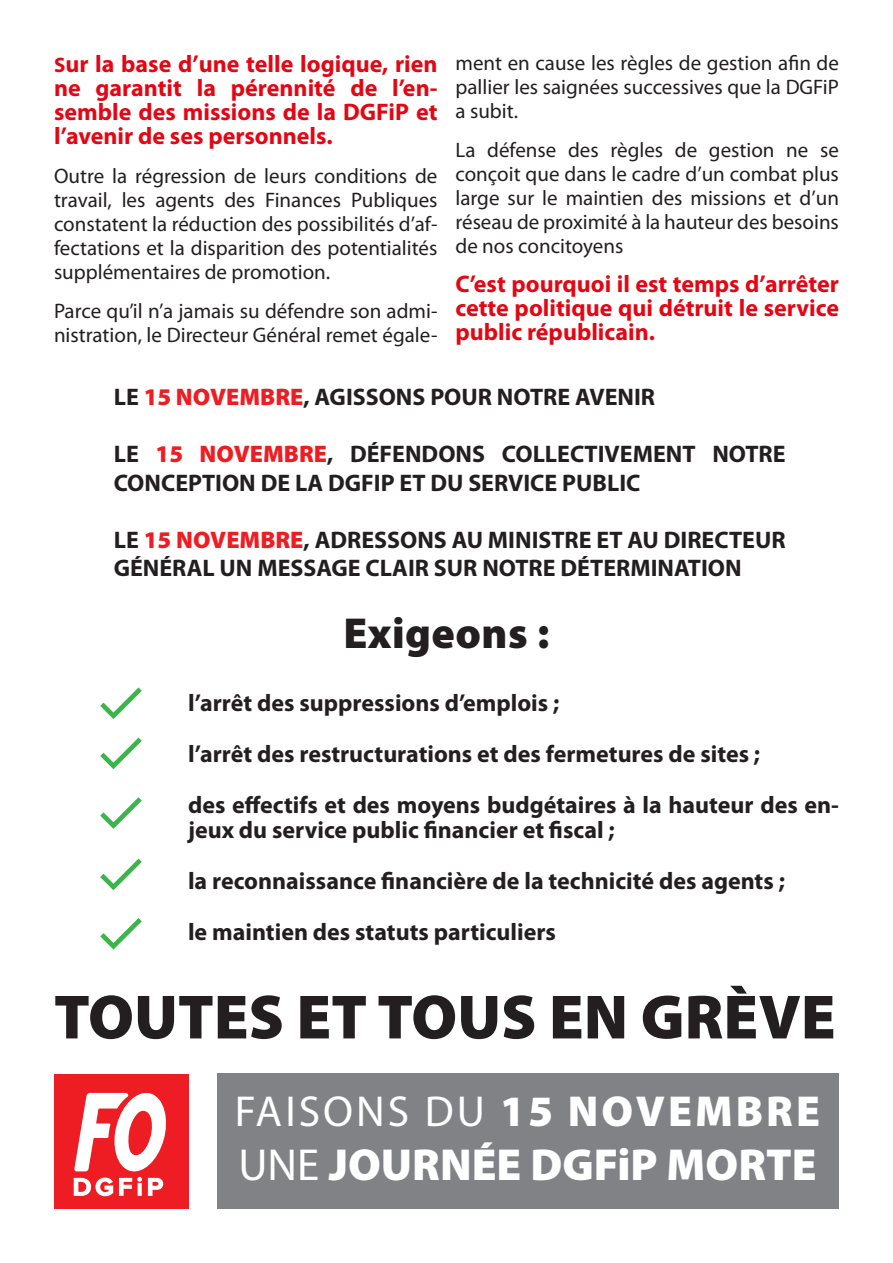
<style>
.page{position:relative;width:893px;height:1263px;background:#fff}
.page>*{position:absolute;margin:0;border:0;box-sizing:border-box;transform-origin:0 0}
.t1{font:900 63px "Myriad Pro";color:#231f20}
.t2{font:900 45px "Myriad Pro";color:#fff}
.t3{font:900 43.5px "Myriad Pro";letter-spacing:.07em;color:#fff}
.t4{font:900 43.5px "Myriad Pro";letter-spacing:.01em;color:#231f20}
.t5{font:700 24px/28.5px "Myriad Pro";color:#231f20}
.t6{font:700 24px/24px "Myriad Pro";color:#e30713;text-align:justify}
.t7{font:21px/24px "Myriad Pro";color:#231f20;text-align:justify}
.s1{font-size:21px}
.s2{font-weight:900;color:#ee1d23}
.s3{font-weight:400}
</style>
<div class="page">
<div style="left:54px;top:1075px;width:134px;height:134px;background:#ee1d23"></div>
<svg style="left:74px;top:1177px;width:39px;height:19px"></svg>
<svg style="left:119px;top:1177px;width:23px;height:19px"></svg>
<svg style="left:148px;top:1178px;width:15px;height:18px"></svg>
<svg style="left:74px;top:1093px;width:92px;height:78px"></svg>
<div style="left:217px;top:1073px;width:622px;height:136px;background:#808285"></div>
<svg style="left:100px;top:687px;width:42px;height:32px"></svg>
<svg style="left:100px;top:797px;width:42px;height:32px"></svg>
<svg style="left:100px;top:859px;width:42px;height:31px"></svg>
<svg style="left:100px;top:918px;width:42px;height:31px"></svg>
<svg style="left:100px;top:737px;width:42px;height:32px"></svg>
<p class="t6" style="left:54px;top:51px;width:385px"><span class="s1">S</span>ur la base d’une telle logique, rien ne garantit la pérennité de l’en&shy;semble des missions de la DGFiP et l’avenir de ses personnels.</p>
<p class="t7" style="left:54px;top:164px;width:385px">Outre la régression de leurs conditions de travail, les agents des Finances Publiques constatent la réduction des possibilités d’af&shy;fectations et la disparition des potentialités supplémentaires de promotion.</p>
<p class="t7" style="left:54px;top:299px;width:385px">Parce qu’il n’a jamais su défendre son admi&shy;nistration, le Directeur Général remet égale-</p>
<p class="t7" style="left:455px;top:50px;width:385px">ment en cause les règles de gestion afin de pallier les saignées successives que la DGFiP a subit.</p>
<p class="t7" style="left:455px;top:137px;width:385px">La défense des règles de gestion ne se conçoit que dans le cadre d’un combat plus large sur le maintien des missions et d’un réseau de proximité à la hauteur des besoins de nos concitoyens</p>
<p class="t6" style="left:455px;top:271px;width:385px">C’est pourquoi il est temps d’arrêter cette politique qui détruit le service public républicain.</p>
<p class="t5" style="left:114px;top:382px;width:543px">LE <span class="s2">15 NOVEMBRE</span>, AGISSONS POUR NOTRE AVENIR</p>
<p class="t5" style="left:114px;top:439px;width:673px">LE <span class="s2">15 NOVEMBRE</span>, DÉFENDONS COLLECTIVEMENT NOTRE<br>CONCEPTION DE LA DGFIP ET DU SERVICE PUBLIC</p>
<p class="t5" style="left:114px;top:525px;width:673px">LE <span class="s2">15 NOVEMBRE</span>, ADRESSONS AU MINISTRE ET AU DIRECTEUR<br>GÉNÉRAL UN MESSAGE CLAIR SUR NOTRE DÉTERMINATION</p>
<p class="t4" style="left:344px;top:609px;width:207px">Exigeons :</p>
<p class="t5" style="left:188px;top:688px;width:373px">l’arrêt des suppressions d’emplois ;</p>
<p class="t5" style="left:188px;top:739px;width:574px">l’arrêt des restructurations et des fermetures de sites ;</p>
<p class="t5" style="left:188px;top:791px;width:652px;line-height:25.5px">des effectifs et des moyens budgétaires à la hauteur des en&shy;jeux du service public financier et fiscal ;</p>
<p class="t5" style="left:188px;top:866px;width:598px">la reconnaissance financière de la technicité des agents ;</p>
<p class="t5" style="left:188px;top:917px;width:369px">le maintien des statuts particuliers</p>
<p class="t1" style="left:54px;top:981px;width:783px">TOUTES ET TOUS EN GRÈVE</p>
<p class="t3" style="left:235px;top:1086px;width:587px"><span class="s3">FAISONS DU</span> 15 NOVEMBRE</p>
<p class="t2" style="left:238px;top:1139px;width:580px"><span class="s3">UNE</span> JOURNÉE DGFiP MORTE</p>
</div>
